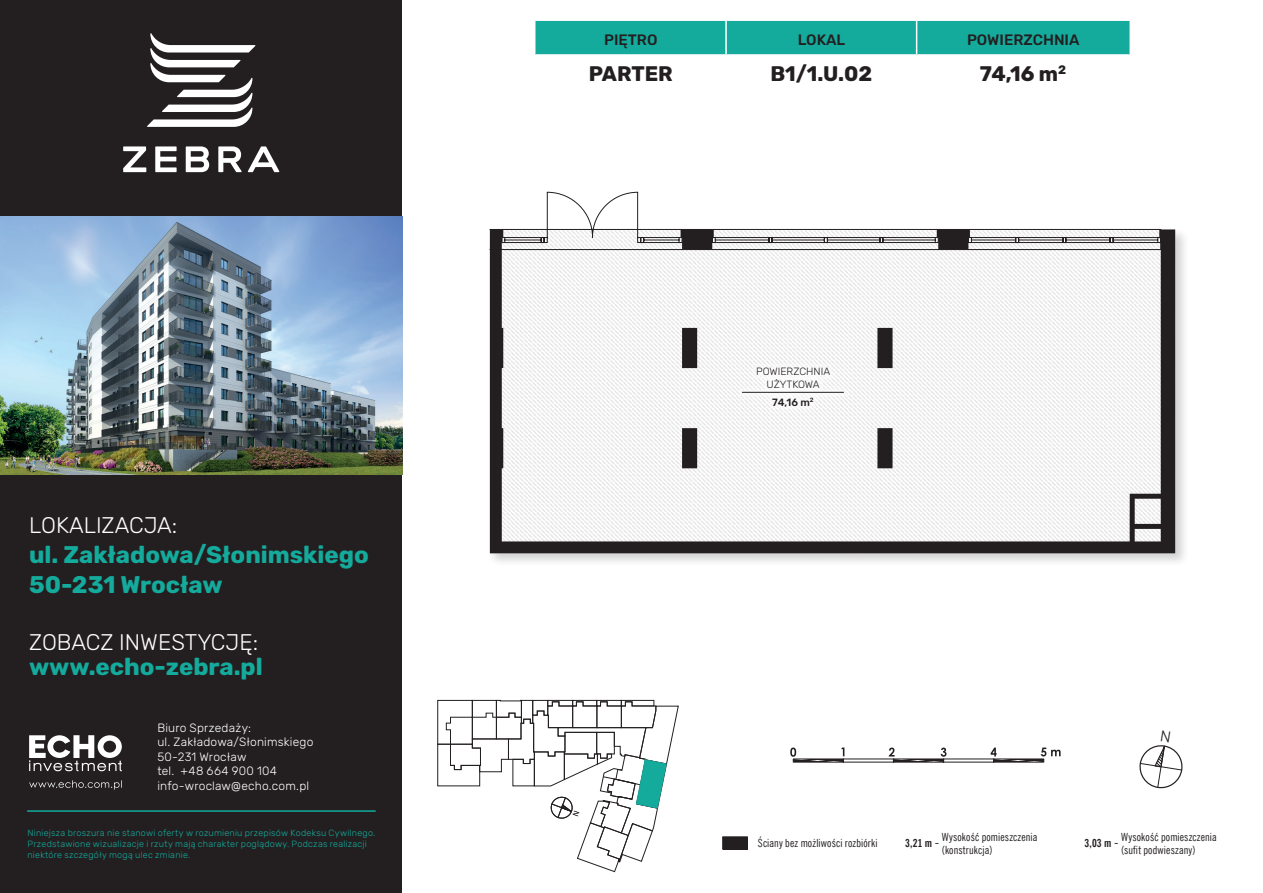
<style>
.page{position:relative;width:1263px;height:893px;background:#fff}
.page>*{position:absolute;margin:0;border:0;box-sizing:border-box;transform-origin:0 0}
.t1{font:700 24px/30px "Rubik";color:#14aa9c}
.t2{font:300 22.5px "Rubik";color:#fff}
.t3{font:700 21px "Rubik";color:#231f20}
.t4{font:500 15px "Rubik";color:#231f20}
.t5{font:300 12px/14.4px "Rubik";letter-spacing:.015em;color:#fff}
.t6{font:11.25px/13.5px "News Goth Cn EU";letter-spacing:.015em;color:#231f20}
.t7{font:700 11.1px "News Goth Cn EU";color:#231f20}
.t8{font:300 10.5px/12.6px "Rubik";color:#231f20;text-align:center}
.t9{font:500 10.5px "Rubik";color:#231f20}
.t10{font:300 9px/10.8px "Rubik";letter-spacing:.025em;color:#14aa9c}
.s1{font-weight:400;font-size:13.5px}
</style>
<div class="page">
<div style="left:0;top:0;width:402px;height:893px;background:#231f20"></div>
<svg style="left:123px;top:146px;width:23px;height:26px"></svg>
<svg style="left:155px;top:146px;width:22px;height:26px"></svg>
<svg style="left:186px;top:146px;width:23px;height:26px"></svg>
<svg style="left:218px;top:146px;width:24px;height:26px"></svg>
<svg style="left:248px;top:146px;width:31px;height:26px"></svg>
<svg style="left:147px;top:33px;width:108px;height:94px"></svg>
<hr style="left:27px;top:810px;width:349px;height:2px;background:#14aa9c">
<svg style="left:29px;top:780px;width:93px;height:10px"></svg>
<svg style="left:29px;top:735px;width:93px;height:36px"></svg>
<img style="left:0;top:217px;width:402px;height:257px">
<div style="left:488px;top:227px;width:702px;height:341px;background:#231f20;opacity:.2"></div>
<svg style="left:490px;top:229px;width:685px;height:324px"></svg>
<svg style="left:490px;top:192px;width:671px;height:58px"></svg>
<svg style="left:790px;top:747px;width:54px;height:15px"></svg>
<svg style="left:991px;top:747px;width:69px;height:15px"></svg>
<svg style="left:889px;top:748px;width:57px;height:14px"></svg>
<div style="left:723px;top:837px;width:24px;height:12px;background:#231f20"></div>
<div style="left:722px;top:836px;width:26px;height:13px;border:1px solid #231f20"></div>
<div style="left:535px;top:21px;width:594px;height:33px;background:#14aa9c"></div>
<hr style="left:725px;top:21px;width:2px;height:33px;background:#fff">
<hr style="left:916px;top:21px;width:1px;height:33px;background:#fff">
<div style="left:734px;top:361px;width:117px;height:53px;background:#fff"></div>
<hr style="left:742px;top:392px;width:102px;height:1px;background:#231f20">
<svg style="left:437px;top:700px;width:242px;height:172px"></svg>
<svg style="left:1139px;top:745px;width:44px;height:44px"></svg>
<h2 class="t2" style="left:29px;top:512px;width:150px">LOKALIZACJA:</h2>
<h1 class="t1" style="left:29px;top:540px;width:341px">ul. Zakładowa/Słonimskiego<br>50-231 Wrocław</h1>
<h2 class="t2" style="left:29px;top:629px;width:231px">ZOBACZ INWESTYCJĘ:</h2>
<h1 class="t1" style="left:29px;top:653px;width:235px">www.echo-zebra.pl</h1>
<h3 class="t5" style="left:157px;top:721px;width:158px">Biuro Sprzedaży:<br>ul. Zakładowa/Słonimskiego<br>50-231 Wrocław<br>tel. +48 664 900 104 info-wroclaw@echo.com.pl</h3>
<p class="t10" style="left:27px;top:828px;width:349px">Niniejsza broszura nie stanowi oferty w rozumieniu przepisów Kodeksu Cywilnego.<br>Przedstawione wizualizacje i rzuty mają charakter poglądowy. Podczas realizacji niektóre szczegóły mogą ulec zmianie.</p>
<h3 class="t4" style="left:604px;top:31px;width:55px">PIĘTRO</h3>
<h3 class="t4" style="left:798px;top:31px;width:49px">LOKAL</h3>
<h3 class="t4" style="left:967px;top:31px;width:114px">POWIERZCHNIA</h3>
<h3 class="t3" style="left:589px;top:61px;width:86px">PARTER</h3>
<h3 class="t3" style="left:770px;top:61px;width:103px">B1/1.U.02</h3>
<h3 class="t3" style="left:980px;top:61px;width:88px">74,16 m<sup>2</sup></h3>
<p class="t8" style="left:756px;top:366px;width:76px">POWIERZCHNIA<br>UŻYTKOWA</p>
<p class="t9" style="left:772px;top:396px;width:43px">74,16 m<sup>2</sup></p>
<p class="t7" style="left:905px;top:837px;width:35px">3,21 m <span class="s1">-</span></p>
<p class="t6" style="left:1121px;top:830px;width:97px">Wysokość pomieszczenia (sufit podwieszany)</p>
<p class="t6" style="left:942px;top:830px;width:97px">Wysokość pomieszczenia (konstrukcja)</p>
<p class="t6" style="left:758px;top:836px;width:121px">Ściany bez możliwości rozbiórki</p>
<p class="t7" style="left:1084px;top:837px;width:35px">3,03 m <span class="s1">-</span></p>
</div>
